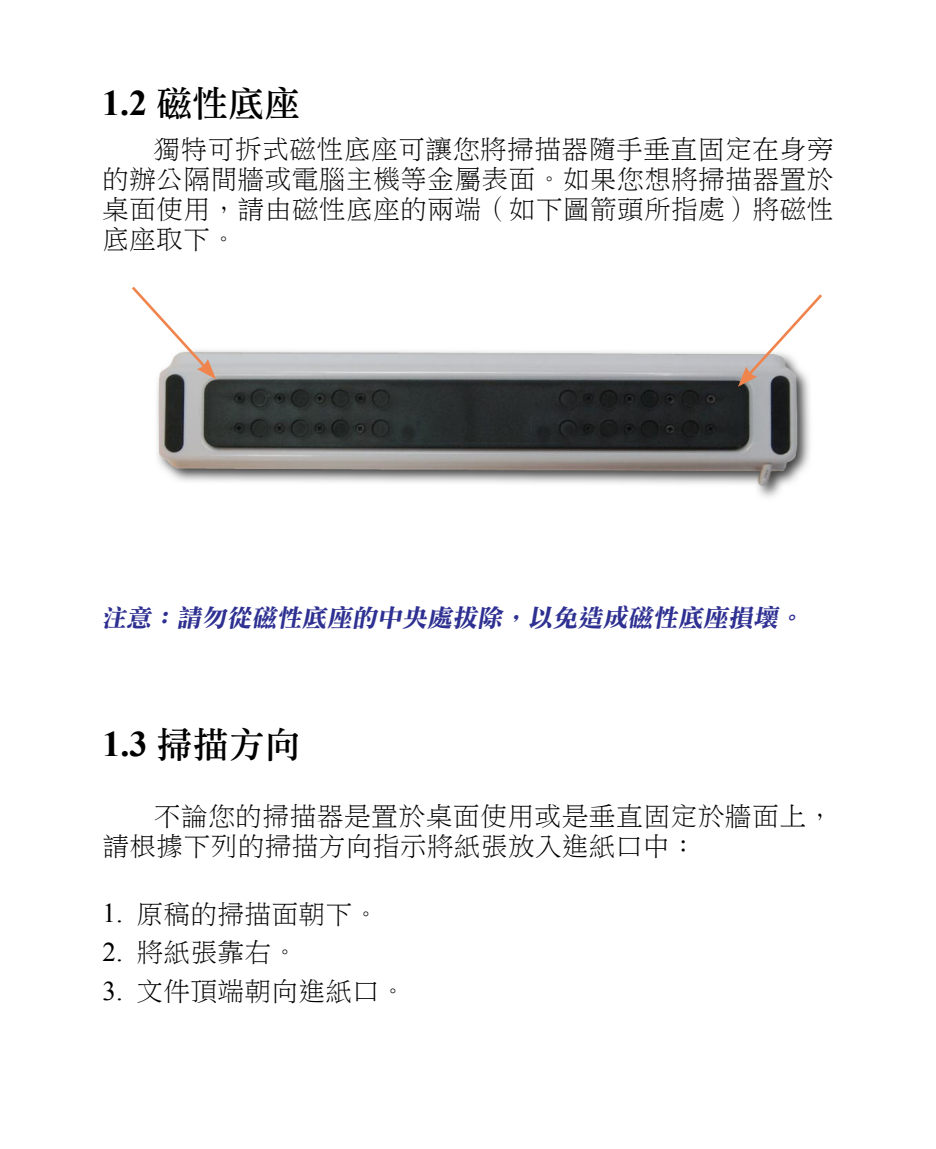
<style>
.page{position:relative;width:936px;height:1149px;background:#fff}
.page>*{position:absolute;margin:0;border:0;box-sizing:border-box;transform-origin:0 0}
.凹排{font:36px "DF Li Song W5 WIN BF";color:#000}
.標題3{font:36px "DF Li Song W5 WIN BF";color:#000}
.凹排-2{font:27px/30px "DF Li Song W3 WIN BF";letter-spacing:.005em;color:#000;text-align:justify}
.小秘訣{font:italic 24.6px "DF Li Song W7 WIN BF";color:#2e3092}
.s1{font-family:"Times New Roman";font-weight:700}
.s2{font-family:"Times New Roman"}
</style>
<div class="page">
<img style="left:156px;top:350px;width:654px;height:148px">
<svg style="left:132px;top:286px;width:84px;height:93px"></svg>
<svg style="left:738px;top:294px;width:84px;height:92px"></svg>
<p class="凹排" style="left:102px;top:85px;width:199px"><span class="s1">1.2</span> 磁性底座</p>
<p class="凹排-2" style="left:102px;top:134px;width:733px;text-indent:51px">獨特可拆式磁性底座可讓您將掃描器隨手垂直固定在身旁的辦公隔間牆或電腦主機等金屬表面。如果您想將掃描器置於桌面使用，請由磁性底座的兩端（如下圖箭頭所指處）將磁性底座取下。</p>
<p class="小秘訣" style="left:101px;top:605px;width:707px">注意：請勿從磁性底座的中央處拔除，以免造成磁性底座損壞。</p>
<p class="標題3" style="left:103px;top:726px;width:199px"><span class="s1">1.3</span> 掃描方向</p>
<p class="凹排-2" style="left:103px;top:800px;width:732px;text-indent:51px">不論您的掃描器是置於桌面使用或是垂直固定於牆面上，請根據下列的掃描方向指示將紙張放入進紙口中：</p>
<p class="凹排-2" style="left:103px;top:898px;width:278px"><span class="s2">1.</span> 原稿的掃描面朝下。</p>
<p class="凹排-2" style="left:103px;top:936px;width:197px"><span class="s2">2.</span> 將紙張靠右。</p>
<p class="凹排-2" style="left:103px;top:975px;width:305px"><span class="s2">3.</span> 文件頂端朝向進紙口。</p>
</div>
